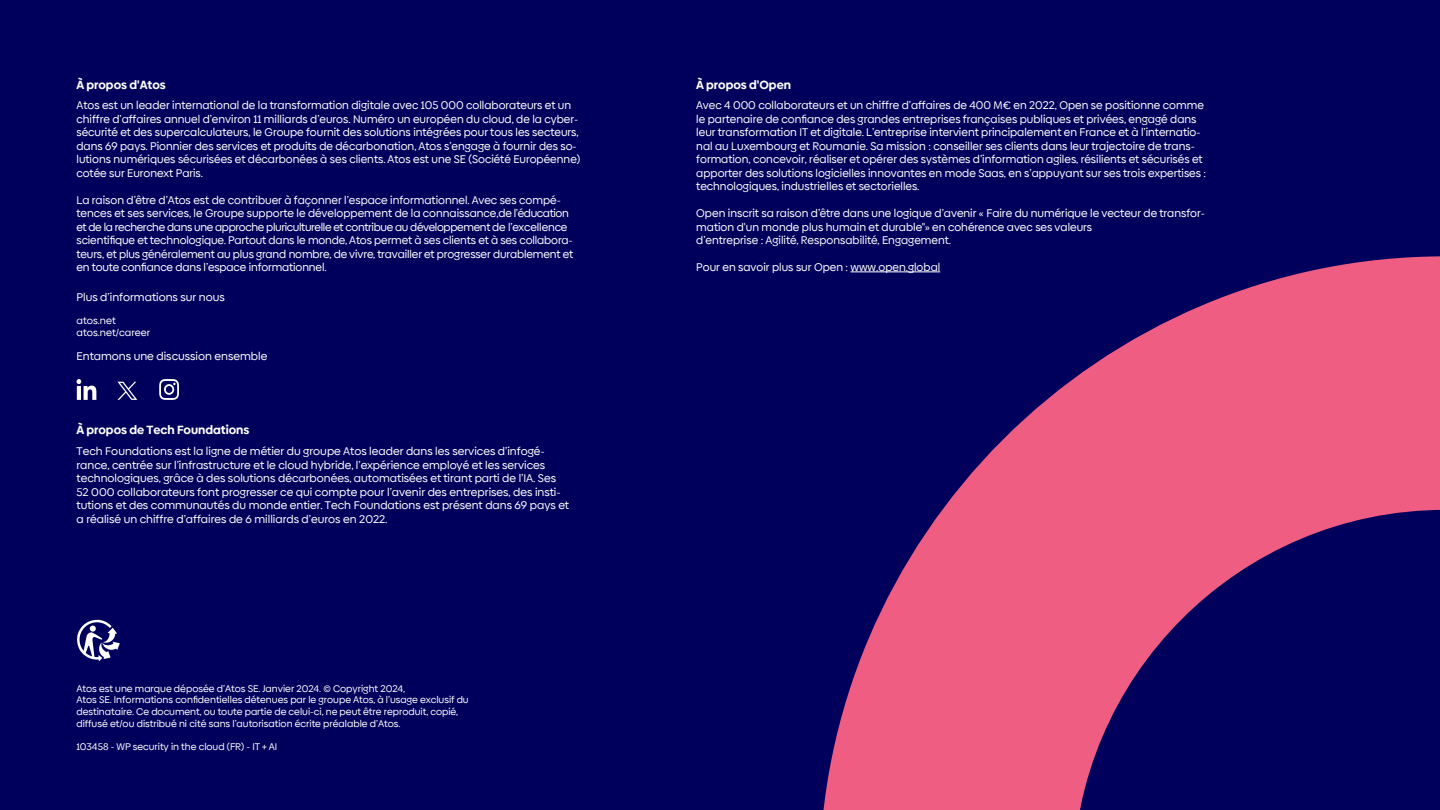
<style>
.page{position:relative;width:1440px;height:810px;background:#00005c}
.page>*{position:absolute;margin:0;border:0;box-sizing:border-box;transform-origin:0 0}
.t1{font:700 12px "Biennale";color:#fff}
.t2{font:11.25px/13.5px "Biennale";color:#fff}
.t3{font:10.05px/12.5px "Biennale";color:#fff}
.Legals{font:9.75px "Biennale";color:#fff}
</style>
<div class="page">
<svg style="left:159px;top:379px;width:20px;height:21px"></svg>
<svg style="left:77px;top:379px;width:19px;height:21px"></svg>
<svg style="left:117px;top:382px;width:20px;height:18px"></svg>
<svg style="left:76px;top:620px;width:44px;height:41px"></svg>
<svg style="left:819px;top:256px;width:621px;height:554px;background:#7c316f"></svg>
<p class="t1" style="left:77px;top:77px;width:91px">À propos d'Atos</p>
<p class="t1" style="left:696px;top:77px;width:96px">À propos d'Open</p>
<p class="t2" style="left:77px;top:98px;width:505px">Atos est un leader international de la transformation digitale avec 105 000 collaborateurs et un chiffre d’affaires annuel d’environ 11 milliards d’euros. Numéro un européen du cloud, de la cyber&shy;sécurité et des supercalculateurs, le Groupe fournit des solutions intégrées pour tous les secteurs, dans 69 pays. Pionnier des services et produits de décarbonation, Atos s’engage à fournir des so&shy;lutions numériques sécurisées et décarbonées à ses clients. Atos est une SE (Société Européenne) cotée sur Euronext Paris.</p>
<p class="t2" style="left:77px;top:193px;width:498px">La raison d’être d’Atos est de contribuer à façonner l’espace informationnel. Avec ses compé&shy;tences et ses services, le Groupe supporte le développement de la connaissance,de l’éducation et de la recherche dans une approche pluriculturelle et contribue au développement de l’excellence scientifique et technologique. Partout dans le monde, Atos permet à ses clients et à ses collabora&shy;teurs, et plus généralement au plus grand nombre, de vivre, travailler et progresser durablement et en toute confiance dans l’espace informationnel.</p>
<p class="t2" style="left:77px;top:290px;width:150px">Plus d’informations sur nous</p>
<p class="t3" style="left:77px;top:314px;width:75px">atos.net atos.net/career</p>
<p class="t2" style="left:77px;top:350px;width:192px">Entamons une discussion ensemble</p>
<p class="t1" style="left:77px;top:422px;width:175px">À propos de Tech Foundations</p>
<p class="t2" style="left:77px;top:445px;width:494px">Tech Foundations est la ligne de métier du groupe Atos leader dans les services d’infogé&shy;rance, centrée sur l’infrastructure et le cloud hybride, l’expérience employé et les services technologiques, grâce à des solutions décarbonées, automatisées et tirant parti de l’IA. Ses 52 000 collaborateurs font progresser ce qui compte pour l’avenir des entreprises, des insti&shy;tutions et des communautés du monde entier. Tech Foundations est présent dans 69 pays et a réalisé un chiffre d’affaires de 6 milliards d’euros en 2022.</p>
<p class="Legals" style="left:76px;top:682px;width:330px">Atos est une marque déposée d’Atos SE. Janvier 2024. © Copyright 2024,</p>
<p class="Legals" style="left:76px;top:694px;width:394px">Atos SE. Informations confidentielles détenues par le groupe Atos, à l’usage exclusif du</p>
<p class="Legals" style="left:76px;top:706px;width:383px">destinataire. Ce document, ou toute partie de celui-ci, ne peut être reproduit, copié,</p>
<p class="Legals" style="left:76px;top:717px;width:326px">diffusé et/ou distribué ni cité sans l’autorisation écrite préalable d’Atos.</p>
<p class="Legals" style="left:76px;top:741px;width:202px">103458 - WP security in the cloud (FR) - IT + AI</p>
<p class="t2" style="left:696px;top:98px;width:511px">Avec 4 000 collaborateurs et un chiffre d’affaires de 400 M€ en 2022, Open se positionne comme le partenaire de confiance des grandes entreprises françaises publiques et privées, engagé dans leur transformation IT et digitale. L’entreprise intervient principalement en France et à l’internatio&shy;nal au Luxembourg et Roumanie. Sa mission : conseiller ses clients dans leur trajectoire de trans&shy;formation, concevoir, réaliser et opérer des systèmes d’information agiles, résilients et sécurisés et apporter des solutions logicielles innovantes en mode Saas, en s’appuyant sur ses trois expertises : technologiques, industrielles et sectorielles.</p>
<p class="t2" style="left:696px;top:206px;width:510px">Open inscrit sa raison d’être dans une logique d’avenir « Faire du numérique le vecteur de transfor&shy;mation d'un monde plus humain et durable"» en cohérence avec ses valeurs<br>d’entreprise : Agilité, Responsabilité, Engagement.</p>
<p class="t2" style="left:696px;top:260px;width:245px">Pour en savoir plus sur Open : www.open.global</p>
</div>
